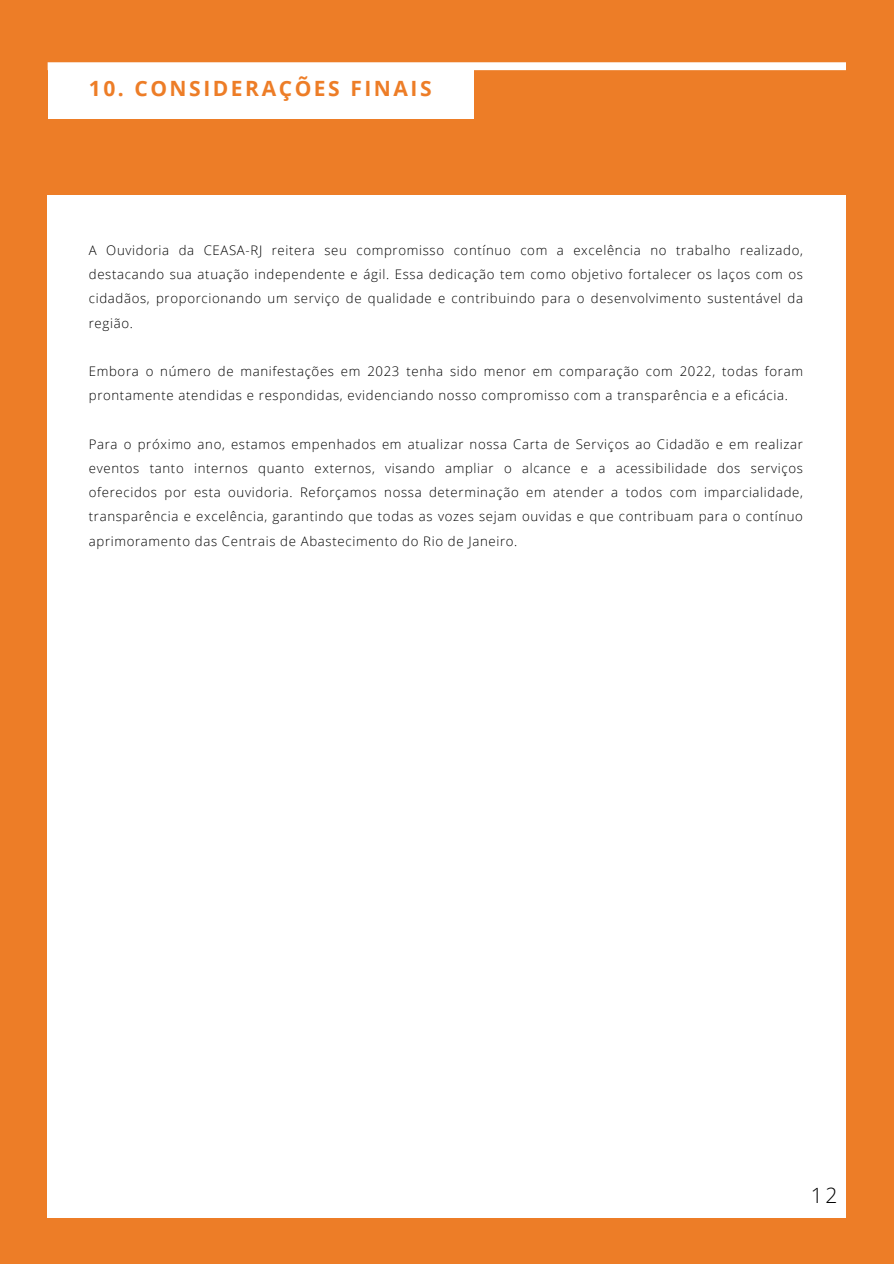
<style>
.page{position:relative;width:894px;height:1264px;background:#fff}
.page>*{position:absolute;margin:0;border:0;box-sizing:border-box;transform-origin:0 0}
.t1{font:700 21px "Open Sans";letter-spacing:.12em;color:#ed7d27}
.t2{font:300 21px "Open Sans";color:#000}
.t3{font:300 13.2px/24.2px "Open Sans";letter-spacing:.05em;color:#000;text-align:justify}
</style>
<div class="page">
<div style="left:0;top:0;width:893px;height:1263px;background:#ed7d27"></div>
<div style="left:48px;top:195px;width:797px;height:1022px;background:#fff"></div>
<div style="left:48px;top:62px;width:797px;height:8px;background:#fff"></div>
<div style="left:48px;top:66px;width:425px;height:52px;background:#fff"></div>
<p class="t1" style="left:89px;top:74px;width:344px">10. CONSIDERAÇÕES FINAIS</p>
<h1 class="t3" style="left:89px;top:238px;width:715px">A Ouvidoria da CEASA-RJ reitera seu compromisso contínuo com a excelência no trabalho realizado, destacando sua atuação independente e ágil. Essa dedicação tem como objetivo fortalecer os laços com os cidadãos, proporcionando um serviço de qualidade e contribuindo para o desenvolvimento sustentável da região.</h1>
<p class="t3" style="left:89px;top:359px;width:715px">Embora o número de manifestações em 2023 tenha sido menor em comparação com 2022, todas foram prontamente atendidas e respondidas, evidenciando nosso compromisso com a transparência e a eficácia.</p>
<p class="t3" style="left:89px;top:431px;width:715px">Para o próximo ano, estamos empenhados em atualizar nossa Carta de Serviços ao Cidadão e em realizar eventos tanto internos quanto externos, visando ampliar o alcance e a acessibilidade dos serviços oferecidos por esta ouvidoria. Reforçamos nossa determinação em atender a todos com imparcialidade, transparência e excelência, garantindo que todas as vozes sejam ouvidas e que contribuam para o contínuo aprimoramento das Centrais de Abastecimento do Rio de Janeiro.</p>
<p class="t2" style="left:810px;top:1180px;width:28px">12</p>
</div>
